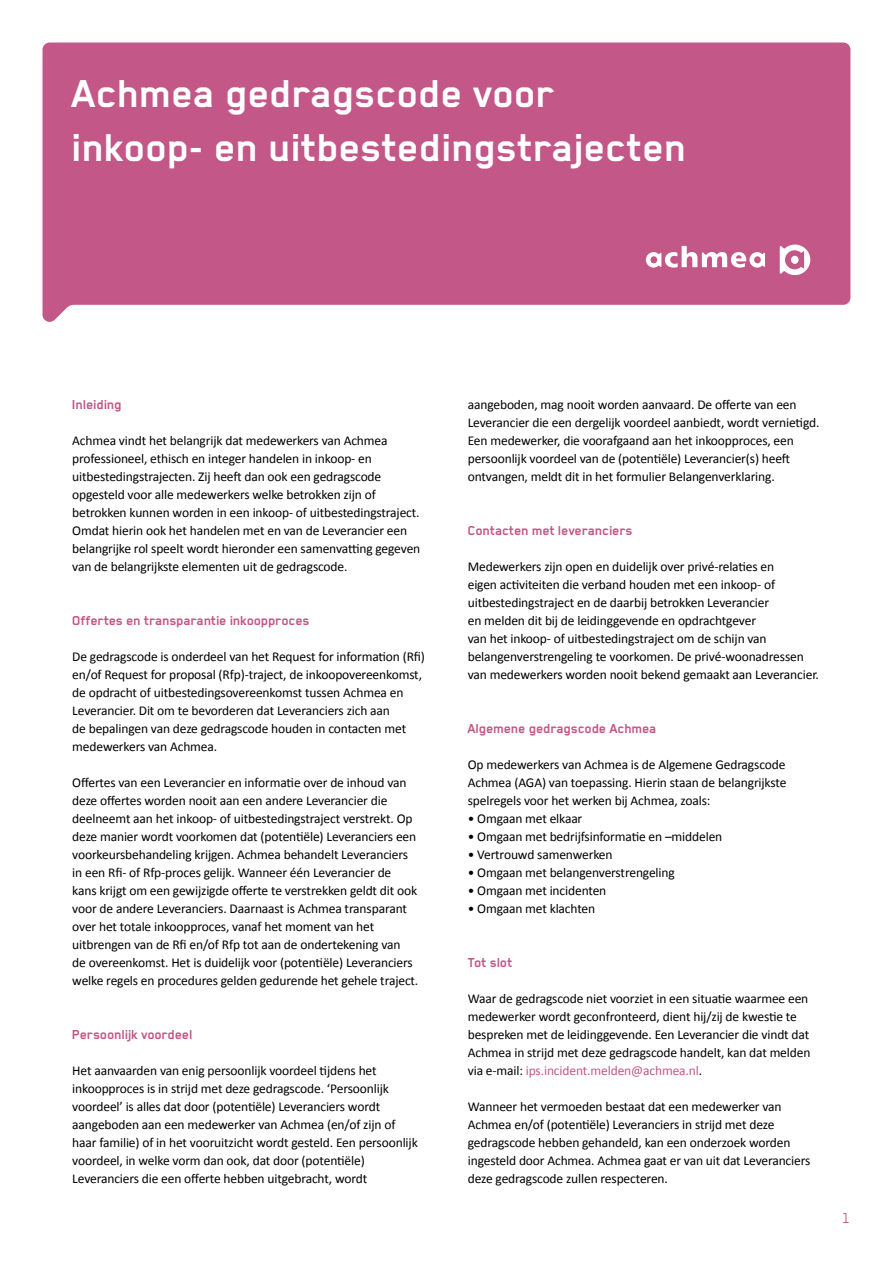
<style>
.page{position:relative;width:893px;height:1263px;background:#fff}
.page>*{position:absolute;margin:0;border:0;box-sizing:border-box;transform-origin:0 0}
.t1{font:700 45px/54px "Blender Pro";color:#fff}
.t2{font:16.5px "Blender Pro";color:#c35788}
.t3{font:700 15px "Blender Pro";letter-spacing:-.01em;color:#c35788}
.t4{font:13.5px/18px "Calibri";letter-spacing:-.01em;color:#000}
.s1{color:#c35788}
</style>
<div class="page">
<div style="left:43px;top:43px;width:807px;height:279px;background:#c35788"></div>
<svg style="left:646px;top:246px;width:119px;height:22px"></svg>
<svg style="left:780px;top:245px;width:30px;height:30px"></svg>
<div style="left:791px;top:256px;width:8px;height:8px;background:#fff;border-radius:50%"></div>
<h1 class="t1" style="left:72px;top:66px;width:616px">Achmea gedragscode voor inkoop- en uitbestedingstrajecten</h1>
<p class="t3" style="left:72px;top:396px;width:51px">Inleiding</p>
<p class="t4" style="left:72px;top:432px;width:350px">Achmea vindt het belangrijk dat medewerkers van Achmea professioneel, ethisch en integer handelen in inkoop- en uitbestedingstrajecten. Zij heeft dan ook een gedragscode opgesteld voor alle medewerkers welke betrokken zijn of betrokken kunnen worden in een inkoop- of uitbestedingstraject.<br>Omdat hierin ook het handelen met en van de Leverancier een belangrijke rol speelt wordt hieronder een samenvatting gegeven van de belangrijkste elementen uit de gedragscode.</p>
<p class="t3" style="left:72px;top:612px;width:239px">Offertes en transparantie inkoopproces</p>
<p class="t4" style="left:72px;top:648px;width:354px">De gedragscode is onderdeel van het Request for information (Rfi) en/of Request for proposal (Rfp)-traject, de inkoopovereenkomst, de opdracht of uitbestedingsovereenkomst tussen Achmea en Leverancier. Dit om te bevorderen dat Leveranciers zich aan<br>de bepalingen van deze gedragscode houden in contacten met medewerkers van Achmea.</p>
<p class="t4" style="left:72px;top:774px;width:348px">Offertes van een Leverancier en informatie over de inhoud van deze offertes worden nooit aan een andere Leverancier die deelneemt aan het inkoop- of uitbestedingstraject verstrekt. Op deze manier wordt voorkomen dat (potentiële) Leveranciers een voorkeursbehandeling krijgen. Achmea behandelt Leveranciers in een Rfi- of Rfp-proces gelijk. Wanneer één Leverancier de kans krijgt om een gewijzigde offerte te verstrekken geldt dit ook voor de andere Leveranciers. Daarnaast is Achmea transparant over het totale inkoopproces, vanaf het moment van het uitbrengen van de Rfi en/of Rfp tot aan de ondertekening van<br>de overeenkomst. Het is duidelijk voor (potentiële) Leveranciers welke regels en procedures gelden gedurende het gehele traject.</p>
<p class="t3" style="left:72px;top:1026px;width:122px">Persoonlijk voordeel</p>
<p class="t4" style="left:72px;top:1062px;width:347px">Het aanvaarden van enig persoonlijk voordeel tijdens het inkoopproces is in strijd met deze gedragscode. ‘Persoonlijk voordeel’ is alles dat door (potentiële) Leveranciers wordt aangeboden aan een medewerker van Achmea (en/of zijn of haar familie) of in het vooruitzicht wordt gesteld. Een persoonlijk voordeel, in welke vorm dan ook, dat door (potentiële)<br>Leveranciers die een offerte hebben uitgebracht, wordt</p>
<p class="t4" style="left:468px;top:396px;width:353px">aangeboden, mag nooit worden aanvaard. De offerte van een Leverancier die een dergelijk voordeel aanbiedt, wordt vernietigd.<br>Een medewerker, die voorafgaand aan het inkoopproces, een persoonlijk voordeel van de (potentiële) Leverancier(s) heeft ontvangen, meldt dit in het formulier Belangenverklaring.</p>
<p class="t3" style="left:468px;top:522px;width:167px">Contacten met leveranciers</p>
<p class="t4" style="left:468px;top:558px;width:353px">Medewerkers zijn open en duidelijk over privé-relaties en<br>eigen activiteiten die verband houden met een inkoop- of uitbestedingstraject en de daarbij betrokken Leverancier<br>en melden dit bij de leidinggevende en opdrachtgever<br>van het inkoop- of uitbestedingstraject om de schijn van belangenverstrengeling te voorkomen. De privé-woonadressen van medewerkers worden nooit bekend gemaakt aan Leverancier.</p>
<p class="t3" style="left:468px;top:720px;width:190px">Algemene gedragscode Achmea</p>
<p class="t4" style="left:468px;top:756px;width:320px;text-align:justify">Op medewerkers van Achmea is de Algemene Gedragscode Achmea (AGA) van toepassing. Hierin staan de belangrijkste spelregels voor het werken bij Achmea, zoals:</p>
<p class="t4" style="left:468px;top:810px;width:116px">• Omgaan met elkaar</p>
<p class="t4" style="left:468px;top:828px;width:256px">• Omgaan met bedrijfsinformatie en –middelen</p>
<p class="t4" style="left:468px;top:846px;width:146px">• Vertrouwd samenwerken</p>
<p class="t4" style="left:468px;top:864px;width:209px">• Omgaan met belangenverstrengeling</p>
<p class="t4" style="left:468px;top:882px;width:140px">• Omgaan met incidenten</p>
<p class="t4" style="left:468px;top:900px;width:129px">• Omgaan met klachten</p>
<p class="t3" style="left:468px;top:954px;width:46px">Tot slot</p>
<p class="t4" style="left:468px;top:990px;width:344px">Waar de gedragscode niet voorziet in een situatie waarmee een medewerker wordt geconfronteerd, dient hij/zij de kwestie te bespreken met de leidinggevende. Een Leverancier die vindt dat Achmea in strijd met deze gedragscode handelt, kan dat melden via e-mail: <span class="s1">ips.incident.melden@achmea.nl</span>.</p>
<p class="t4" style="left:468px;top:1098px;width:344px">Wanneer het vermoeden bestaat dat een medewerker van Achmea en/of (potentiële) Leveranciers in strijd met deze gedragscode hebben gehandeld, kan een onderzoek worden ingesteld door Achmea. Achmea gaat er van uit dat Leveranciers deze gedragscode zullen respecteren.</p>
<p class="t2" style="left:842px;top:1209px;width:10px">1</p>
</div>
